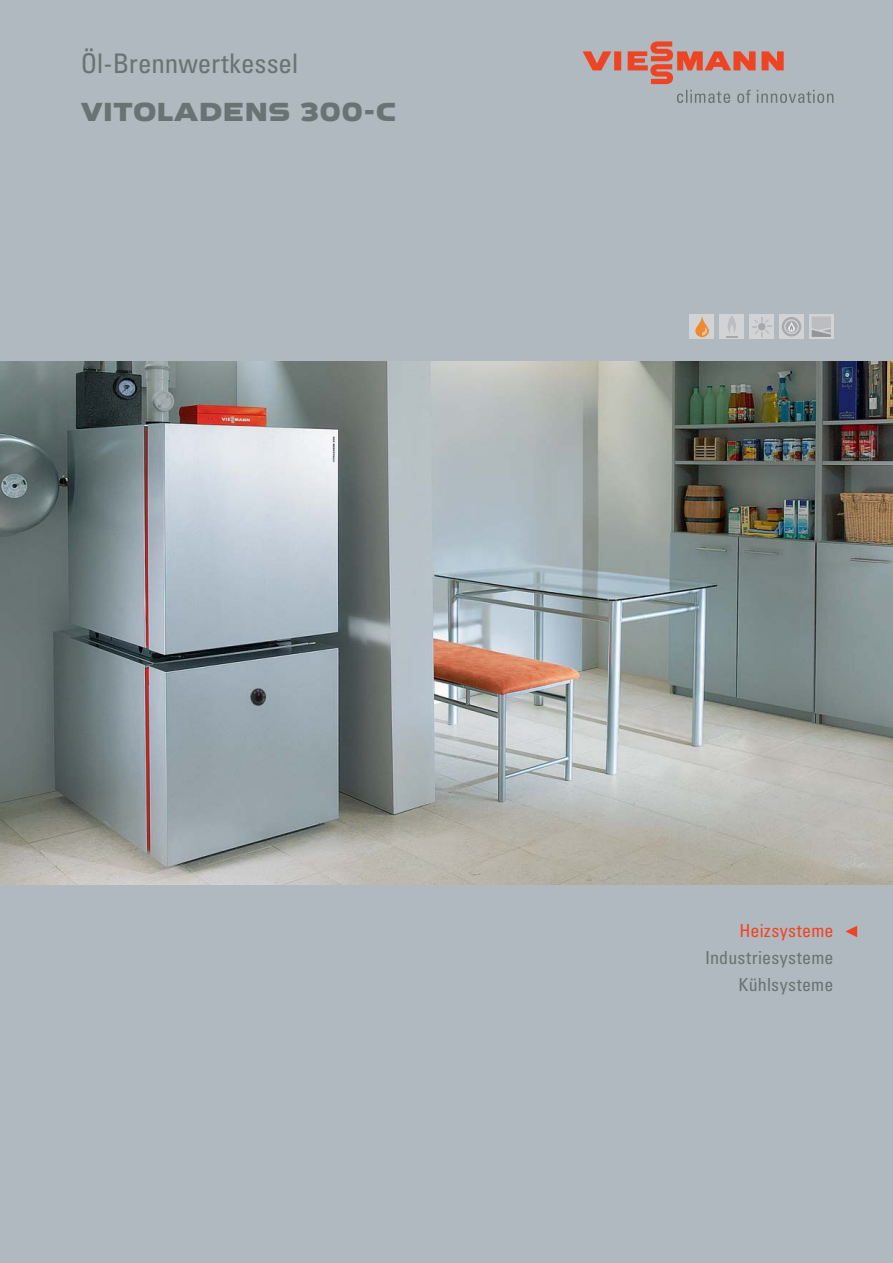
<style>
.page{position:relative;width:893px;height:1263px;background:#b0b9bf}
.page>*{position:absolute;margin:0;border:0;box-sizing:border-box;transform-origin:0 0}
.t1{font:condensed 27px "Univers LTCYR 57";color:#697374}
.t2{font:27px "Viessmann";letter-spacing:-.015em;color:#697374}
.t3{font:condensed 18px/27px "Univers LTCYR 57";letter-spacing:.01em;color:#697374;text-align:right}
.t4{font:condensed 18px "Univers LTCYR 57";letter-spacing:.015em;color:#ef4423}
</style>
<div class="page">
<img style="left:0;top:361px;width:893px;height:523px">
<div style="left:750px;top:315px;width:24px;height:24px;background:#d1d3d4"></div>
<svg style="left:752px;top:317px;width:19px;height:19px"></svg>
<div style="left:720px;top:315px;width:24px;height:24px;background:#d1d3d4"></div>
<svg style="left:726px;top:316px;width:12px;height:22px"></svg>
<div style="left:809px;top:315px;width:24px;height:24px;background:#d1d3d4"></div>
<svg style="left:812px;top:316px;width:19px;height:21px"></svg>
<div style="left:690px;top:315px;width:24px;height:24px;background:#d1d3d4"></div>
<svg style="left:695px;top:316px;width:14px;height:21px"></svg>
<div style="left:779px;top:315px;width:24px;height:24px;background:#d1d3d4"></div>
<div style="left:782px;top:317px;width:19px;height:19px;background:#a7a9ac;border-radius:50%"></div>
<svg style="left:784px;top:319px;width:15px;height:15px"></svg>
<svg style="left:677px;top:90px;width:156px;height:13px"></svg>
<svg style="left:583px;top:41px;width:201px;height:43px"></svg>
<svg style="left:845px;top:926px;width:12px;height:11px"></svg>
<h1 class="t1" style="left:81px;top:50px;width:219px">Öl-Brennwertkessel</h1>
<h1 class="t2" style="left:81px;top:94px;width:318px">VITOLADENS 300-C</h1>
<p class="t4" style="left:739px;top:922px;width:96px">Heizsysteme</p>
<p class="t3" style="left:705px;top:945px;width:130px">Industriesysteme<br>Kühlsysteme</p>
</div>
